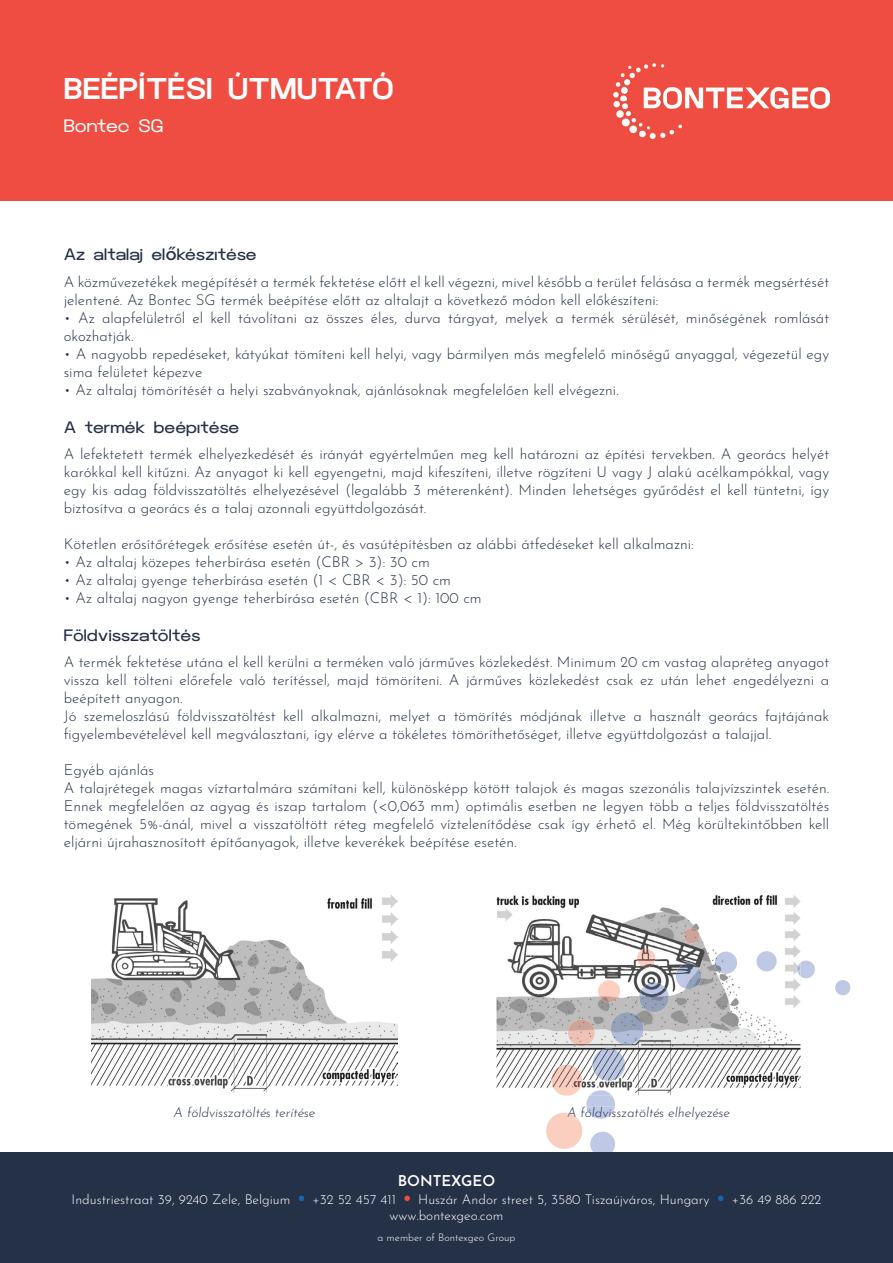
<style>
.page{position:relative;width:893px;height:1263px;background:#fff}
.page>*{position:absolute;margin:0;border:0;box-sizing:border-box;transform-origin:0 0}
.t1{font:800 30px "Clover Grotesk";color:#fff}
.t2{font:18px "Clover Grotesk";color:#fff}
.t3{font:500 16.5px "Clover Grotesk";color:#253147}
.t4{font:300 15px/18px "Josefin Sans";color:#253147}
.t5{font:600 15px "Josefin Sans";color:#fff}
.t6{font:300 13.5px "Josefin Sans";color:#fff}
.t7{font:italic 300 13.5px "Josefin Sans";color:#253147}
.t8{font:300 10.5px "Josefin Sans";color:#fff}
.s1{font-family:"Josefin Sans";font-weight:400;font-size:21px}
</style>
<div class="page">
<img style="left:92px;top:895px;width:305px;height:198px">
<img style="left:496px;top:895px;width:304px;height:200px">
<img style="left:713px;top:951px;width:65px;height:11px">
<svg style="left:800px;top:960px;width:15px;height:18px"></svg>
<img style="left:700px;top:962px;width:100px;height:27px">
<svg style="left:835px;top:980px;width:16px;height:15px"></svg>
<img style="left:590px;top:1046px;width:81px;height:35px">
<img style="left:590px;top:1090px;width:22px;height:5px">
<img style="left:566px;top:928px;width:134px;height:118px">
<img style="left:549px;top:1065px;width:35px;height:30px">
<svg style="left:546px;top:1095px;width:125px;height:57px"></svg>
<div style="left:0;top:0;width:893px;height:201px;background:#ef4d41"></div>
<img style="left:614px;top:64px;width:215px;height:74px">
<div style="left:0;top:1152px;width:893px;height:111px;background:#253147"></div>
<svg style="left:299px;top:1195px;width:5px;height:6px"></svg>
<svg style="left:404px;top:1195px;width:6px;height:6px"></svg>
<svg style="left:718px;top:1195px;width:5px;height:6px"></svg>
<h1 class="t1" style="left:64px;top:72px;width:331px">BEÉPÍTÉSI ÚTMUTATÓ</h1>
<p class="t2" style="left:64px;top:115px;width:101px">Bontec SG</p>
<p class="t3" style="left:64px;top:245px;width:194px">Az altalaj el<span class="s1">ő</span>készítése</p>
<p class="t4" style="left:64px;top:271px;width:767px">A közművezetékek megépítését a termék fektetése előtt el kell végezni, mivel később a terület felásása a termék megsértését jelentené. Az Bontec SG termék beépítése előtt az altalajt a következő módon kell előkészíteni:</p>
<p class="t4" style="left:64px;top:307px;width:767px">• Az alapfelületről el kell távolítani az összes éles, durva tárgyat, melyek a termék sérülését, minőségének romlását okozhatják.</p>
<p class="t4" style="left:64px;top:343px;width:767px">• A nagyobb repedéseket, kátyúkat tömíteni kell helyi, vagy bármilyen más megfelelő minőségű anyaggal, végezetül egy sima felületet képezve</p>
<p class="t4" style="left:64px;top:379px;width:556px">• Az altalaj tömörítését a helyi szabványoknak, ajánlásoknak megfelelően kell elvégezni.</p>
<p class="t3" style="left:64px;top:418px;width:177px">A termék beépítése</p>
<p class="t4" style="left:64px;top:443px;width:767px;text-align:justify">A lefektetett termék elhelyezkedését és irányát egyértelműen meg kell határozni az építési tervekben. A georács helyét karókkal kell kitűzni. Az anyagot ki kell egyengetni, majd kifeszíteni, illetve rögzíteni U vagy J alakú acélkampókkal, vagy egy kis adag földvisszatöltés elhelyezésével (legalább 3 méterenként). Minden lehetséges gyűrődést el kell tüntetni, így biztosítva a georács és a talaj azonnali együttdolgozását.</p>
<p class="t4" style="left:64px;top:533px;width:631px">Kötetlen erősítőrétegek erősítése esetén út-, és vasútépítésben az alábbi átfedéseket kell alkalmazni:</p>
<p class="t4" style="left:64px;top:551px;width:368px">• Az altalaj közepes teherbírása esetén (CBR &gt; 3): 30 cm</p>
<p class="t4" style="left:64px;top:569px;width:389px">• Az altalaj gyenge teherbírása esetén (1 &lt; CBR &lt; 3): 50 cm</p>
<p class="t4" style="left:64px;top:587px;width:419px">• Az altalaj nagyon gyenge teherbírása esetén (CBR &lt; 1): 100 cm</p>
<p class="t3" style="left:64px;top:626px;width:138px">Földvisszatöltés</p>
<p class="t4" style="left:64px;top:652px;width:767px">A termék fektetése utána el kell kerülni a terméken való járműves közlekedést. Minimum 20 cm vastag alapréteg anyagot vissza kell tölteni előrefele való terítéssel, majd tömöríteni. A járműves közlekedést csak ez után lehet engedélyezni a beépített anyagon.<br>Jó szemeloszlású földvisszatöltést kell alkalmazni, melyet a tömörítés módjának illetve a használt georács fajtájának figyelembevételével kell megválasztani, így elérve a tökéletes tömöríthetőséget, illetve együttdolgozást a talajjal.</p>
<p class="t4" style="left:64px;top:760px;width:767px">Egyéb ajánlás<br>A talajrétegek magas víztartalmára számítani kell, különösképp kötött talajok és magas szezonális talajvízszintek esetén.<br>Ennek megfelelően az agyag és iszap tartalom (&lt;0,063 mm) optimális esetben ne legyen több a teljes földvisszatöltés tömegének 5%-ánál, mivel a visszatöltött réteg megfelelő víztelenítődése csak így érhető el. Még körültekintőbben kell eljárni újrahasznosított építőanyagok, illetve keverékek beépítése esetén.</p>
<p class="t7" style="left:174px;top:1100px;width:143px">A földvisszatöltés terítése</p>
<p class="t7" style="left:567px;top:1100px;width:164px">A földvisszatöltés elhelyezése</p>
<p class="t5" style="left:398px;top:1167px;width:99px">BONTEXGEO</p>
<p class="t6" style="left:72px;top:1188px;width:220px">Industriestraat 39, 9240 Zele, Belgium</p>
<p class="t6" style="left:312px;top:1188px;width:85px">+32 52 457 411</p>
<p class="t6" style="left:418px;top:1188px;width:293px">Huszár Andor street 5, 3580 Tiszaújváros, Hungary</p>
<p class="t6" style="left:732px;top:1188px;width:91px">+36 49 886 222</p>
<p class="t6" style="left:390px;top:1205px;width:115px">www.bontexgeo.com</p>
<p class="t8" style="left:377px;top:1229px;width:139px">a member of Bontexgeo Group</p>
</div>
